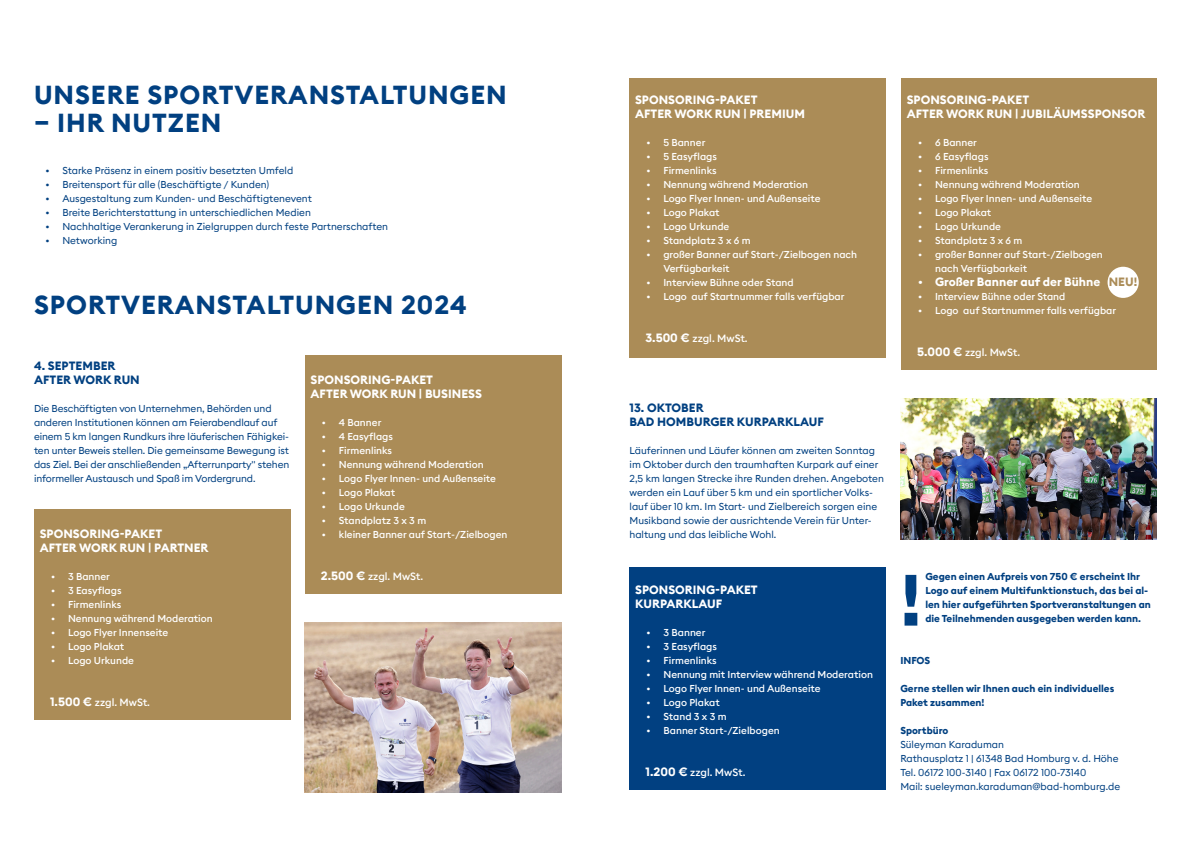
<style>
.page{position:relative;width:1191px;height:842px;background:#fff}
.page>*{position:absolute;margin:0;border:0;box-sizing:border-box;transform-origin:0 0}
._01_bold_14pt_weiss{font:700 71.4px "Euclid Square";color:#014081}
._01_Bold_28pt__Blau{font:700 26px "Euclid Square";letter-spacing:.035em;color:#014081}
._03_Subline_Bold_10_5pt{font:700 12px "Euclid Square";color:#fff}
._03_Subline_Bold_10_5pt-2{font:700 12px "Euclid Square";color:#014081}
._01_bold_14pt_weiss-2{font:700 12px "Euclid Square";color:#ab8c57}
.Aufzählung{font:500 10.5px "Euclid Square";color:#fff}
._03_Fließtext_Regular_10pt{font:10px/14px "Euclid Square";color:#014081}
.t1{font:500 10px/14px "Euclid Square";color:#fff}
._03_Fließtext_Regular_10pt-2{font:700 10px/14px "Euclid Square";color:#014081}
.s1{font-weight:700;font-size:12px}
</style>
<div class="page">
<div style="left:629px;top:568px;width:257px;height:222px;background:#014081"></div>
<img style="left:305px;top:622px;width:256px;height:170px">
<div style="left:34px;top:510px;width:256px;height:210px;background:#ab8c57"></div>
<div style="left:305px;top:355px;width:256px;height:239px;background:#ab8c57"></div>
<div style="left:629px;top:78px;width:257px;height:280px;background:#ab8c57"></div>
<img style="left:900px;top:398px;width:257px;height:141px">
<div style="left:901px;top:78px;width:256px;height:292px;background:#ab8c57"></div>
<div style="left:1107px;top:267px;width:31px;height:31px;background:#fff;border-radius:50%"></div>
<p class="_01_Bold_28pt__Blau" style="left:34px;top:78px;width:474px">UNSERE SPORTVERANSTALTUNGEN</p>
<p class="_01_Bold_28pt__Blau" style="left:34px;top:106px;width:189px">– IHR NUTZEN</p>
<p class="_03_Fließtext_Regular_10pt" style="left:45px;top:163px;width:249px">• Starke Präsenz in einem positiv besetzten Umfeld</p>
<p class="_03_Fließtext_Regular_10pt" style="left:45px;top:177px;width:225px">• Breitensport für alle (Beschäftigte / Kunden)</p>
<p class="_03_Fließtext_Regular_10pt" style="left:45px;top:191px;width:268px">• Ausgestaltung zum Kunden- und Beschäftigtenevent</p>
<p class="_03_Fließtext_Regular_10pt" style="left:45px;top:205px;width:267px">• Breite Berichterstattung in unterschiedlichen Medien</p>
<p class="_03_Fließtext_Regular_10pt" style="left:45px;top:219px;width:344px">• Nachhaltige Verankerung in Zielgruppen durch feste Partnerschaften</p>
<p class="_03_Fließtext_Regular_10pt" style="left:45px;top:233px;width:74px">• Networking</p>
<p class="_01_Bold_28pt__Blau" style="left:34px;top:288px;width:434px">SPORTVERANSTALTUNGEN 2024</p>
<p class="_03_Subline_Bold_10_5pt-2" style="left:34px;top:358px;width:83px">4. SEPTEMBER</p>
<p class="_03_Subline_Bold_10_5pt-2" style="left:34px;top:372px;width:107px">AFTER WORK RUN</p>
<p class="_03_Fließtext_Regular_10pt" style="left:34px;top:401px;width:257px">Die Beschäftigten von Unternehmen, Behörden und anderen Institutionen können am Feierabendlauf auf einem 5 km langen Rundkurs ihre läuferischen Fähigkei&shy;ten unter Beweis stellen. Die gemeinsame Bewegung ist das Ziel. Bei der anschließenden „Afterrunparty" stehen informeller Austausch und Spaß im Vordergrund.</p>
<p class="_03_Subline_Bold_10_5pt" style="left:40px;top:526px;width:124px">SPONSORING-PAKET</p>
<p class="_03_Subline_Bold_10_5pt" style="left:40px;top:540px;width:170px">AFTER WORK RUN | PARTNER</p>
<p class="t1" style="left:51px;top:570px;width:60px">• 3 Banner</p>
<p class="t1" style="left:51px;top:584px;width:72px">• 3 Easyflags</p>
<p class="t1" style="left:51px;top:598px;width:72px">• Firmenlinks</p>
<p class="t1" style="left:51px;top:612px;width:163px">• Nennung während Moderation</p>
<p class="t1" style="left:51px;top:626px;width:119px">• Logo Flyer Innenseite</p>
<p class="t1" style="left:51px;top:640px;width:75px">• Logo Plakat</p>
<p class="t1" style="left:51px;top:654px;width:84px">• Logo Urkunde</p>
<p class="Aufzählung" style="left:50px;top:696px;width:101px"><span class="s1">1.500 €</span> zzgl. MwSt.</p>
<p class="_03_Subline_Bold_10_5pt" style="left:310px;top:372px;width:124px">SPONSORING-PAKET</p>
<p class="_03_Subline_Bold_10_5pt" style="left:310px;top:386px;width:173px">AFTER WORK RUN | BUSINESS</p>
<p class="t1" style="left:322px;top:416px;width:61px">• 4 Banner</p>
<p class="t1" style="left:322px;top:430px;width:73px">• 4 Easyflags</p>
<p class="t1" style="left:322px;top:444px;width:72px">• Firmenlinks</p>
<p class="t1" style="left:322px;top:458px;width:163px">• Nennung während Moderation</p>
<p class="t1" style="left:322px;top:472px;width:176px">• Logo Flyer Innen- und Außenseite</p>
<p class="t1" style="left:322px;top:486px;width:75px">• Logo Plakat</p>
<p class="t1" style="left:322px;top:500px;width:84px">• Logo Urkunde</p>
<p class="t1" style="left:322px;top:514px;width:106px">• Standplatz 3 x 3 m</p>
<p class="t1" style="left:322px;top:528px;width:187px">• kleiner Banner auf Start-/Zielbogen</p>
<p class="Aufzählung" style="left:321px;top:570px;width:104px"><span class="s1">2.500 €</span> zzgl. MwSt.</p>
<p class="_03_Subline_Bold_10_5pt" style="left:635px;top:92px;width:124px">SPONSORING-PAKET</p>
<p class="_03_Subline_Bold_10_5pt" style="left:635px;top:106px;width:171px">AFTER WORK RUN | PREMIUM</p>
<p class="t1" style="left:646px;top:136px;width:61px">• 5 Banner</p>
<p class="t1" style="left:646px;top:150px;width:72px">• 5 Easyflags</p>
<p class="t1" style="left:646px;top:164px;width:72px">• Firmenlinks</p>
<p class="t1" style="left:646px;top:178px;width:163px">• Nennung während Moderation</p>
<p class="t1" style="left:646px;top:192px;width:176px">• Logo Flyer Innen- und Außenseite</p>
<p class="t1" style="left:646px;top:206px;width:75px">• Logo Plakat</p>
<p class="t1" style="left:646px;top:220px;width:84px">• Logo Urkunde</p>
<p class="t1" style="left:646px;top:234px;width:106px">• Standplatz 3 x 6 m</p>
<p class="t1" style="left:663px;top:248px;width:195px;text-indent:-17px">• großer Banner auf Start-/Zielbogen nach<br>Verfügbarkeit</p>
<p class="t1" style="left:646px;top:276px;width:149px">• Interview Bühne oder Stand</p>
<p class="t1" style="left:646px;top:290px;width:200px">• Logo auf Startnummer falls verfügbar</p>
<p class="Aufzählung" style="left:645px;top:332px;width:104px"><span class="s1">3.500 €</span> zzgl. MwSt.</p>
<p class="_03_Subline_Bold_10_5pt" style="left:906px;top:92px;width:124px">SPONSORING-PAKET</p>
<p class="_03_Subline_Bold_10_5pt" style="left:906px;top:106px;width:240px">AFTER WORK RUN | JUBILÄUMSSPONSOR</p>
<p class="t1" style="left:918px;top:136px;width:60px">• 6 Banner</p>
<p class="t1" style="left:918px;top:150px;width:72px">• 6 Easyflags</p>
<p class="t1" style="left:918px;top:164px;width:72px">• Firmenlinks</p>
<p class="t1" style="left:918px;top:178px;width:163px">• Nennung während Moderation</p>
<p class="t1" style="left:918px;top:192px;width:176px">• Logo Flyer Innen- und Außenseite</p>
<p class="t1" style="left:918px;top:206px;width:75px">• Logo Plakat</p>
<p class="t1" style="left:918px;top:220px;width:84px">• Logo Urkunde</p>
<p class="t1" style="left:918px;top:234px;width:106px">• Standplatz 3 x 6 m</p>
<p class="t1" style="left:935px;top:248px;width:169px;text-indent:-17px">• großer Banner auf Start-/Zielbogen nach Verfügbarkeit</p>
<p class="_03_Subline_Bold_10_5pt" style="left:918px;top:274px;width:184px">• Großer Banner auf der Bühne</p>
<p class="t1" style="left:918px;top:290px;width:149px">• Interview Bühne oder Stand</p>
<p class="t1" style="left:918px;top:304px;width:200px">• Logo auf Startnummer falls verfügbar</p>
<p class="Aufzählung" style="left:917px;top:346px;width:105px"><span class="s1">5.000 €</span> zzgl. MwSt.</p>
<p class="_01_bold_14pt_weiss-2" style="left:1108px;top:274px;width:30px">NEU!</p>
<p class="_03_Subline_Bold_10_5pt-2" style="left:629px;top:400px;width:76px">13. OKTOBER</p>
<p class="_03_Subline_Bold_10_5pt-2" style="left:629px;top:414px;width:196px">BAD HOMBURGER KURPARKLAUF</p>
<p class="_03_Fließtext_Regular_10pt" style="left:629px;top:443px;width:256px">Läuferinnen und Läufer können am zweiten Sonntag im Oktober durch den traumhaften Kurpark auf einer 2,5 km langen Strecke ihre Runden drehen. Angeboten werden ein Lauf über 5 km und ein sportlicher Volks&shy;lauf über 10 km. Im Start- und Zielbereich sorgen eine Musikband sowie der ausrichtende Verein für Unter&shy;haltung und das leibliche Wohl.</p>
<p class="_03_Subline_Bold_10_5pt" style="left:635px;top:582px;width:124px">SPONSORING-PAKET</p>
<p class="_03_Subline_Bold_10_5pt" style="left:635px;top:596px;width:89px">KURPARKLAUF</p>
<p class="t1" style="left:646px;top:626px;width:60px">• 3 Banner</p>
<p class="t1" style="left:646px;top:640px;width:72px">• 3 Easyflags</p>
<p class="t1" style="left:646px;top:654px;width:72px">• Firmenlinks</p>
<p class="t1" style="left:646px;top:668px;width:228px">• Nennung mit Interview während Moderation</p>
<p class="t1" style="left:646px;top:682px;width:176px">• Logo Flyer Innen- und Außenseite</p>
<p class="t1" style="left:646px;top:696px;width:75px">• Logo Plakat</p>
<p class="t1" style="left:646px;top:710px;width:82px">• Stand 3 x 3 m</p>
<p class="t1" style="left:646px;top:724px;width:135px">• Banner Start-/Zielbogen</p>
<p class="Aufzählung" style="left:645px;top:766px;width:101px"><span class="s1">1.200 €</span> zzgl. MwSt.</p>
<p class="_01_bold_14pt_weiss" style="left:900px;top:555px;width:23px">!</p>
<p class="_03_Fließtext_Regular_10pt-2" style="left:925px;top:570px;width:227px">Gegen einen Aufpreis von 750 € erscheint Ihr<br>Logo auf einem Multifunktionstuch, das bei al&shy;len hier aufgeführten Sportveranstaltungen an</p>
<p class="_03_Fließtext_Regular_10pt-2" style="left:925px;top:612px;width:217px">die Teilnehmenden ausgegeben werden kann.</p>
<p class="_03_Fließtext_Regular_10pt-2" style="left:900px;top:654px;width:32px">INFOS</p>
<p class="_03_Fließtext_Regular_10pt-2" style="left:900px;top:682px;width:215px">Gerne stellen wir Ihnen auch ein individuelles</p>
<p class="_03_Fließtext_Regular_10pt-2" style="left:900px;top:696px;width:86px">Paket zusammen!</p>
<p class="_03_Fließtext_Regular_10pt-2" style="left:900px;top:724px;width:50px">Sportbüro</p>
<p class="_03_Fließtext_Regular_10pt" style="left:900px;top:737px;width:105px">Süleyman Karaduman</p>
<p class="_03_Fließtext_Regular_10pt" style="left:900px;top:751px;width:220px">Rathausplatz 1 | 61348 Bad Homburg v. d. Höhe</p>
<p class="_03_Fließtext_Regular_10pt" style="left:900px;top:765px;width:187px">Tel. 06172 100-3140 | Fax 06172 100-73140</p>
<p class="_03_Fließtext_Regular_10pt" style="left:900px;top:779px;width:221px">Mail: sueleyman.karaduman@bad-homburg.de</p>
</div>
